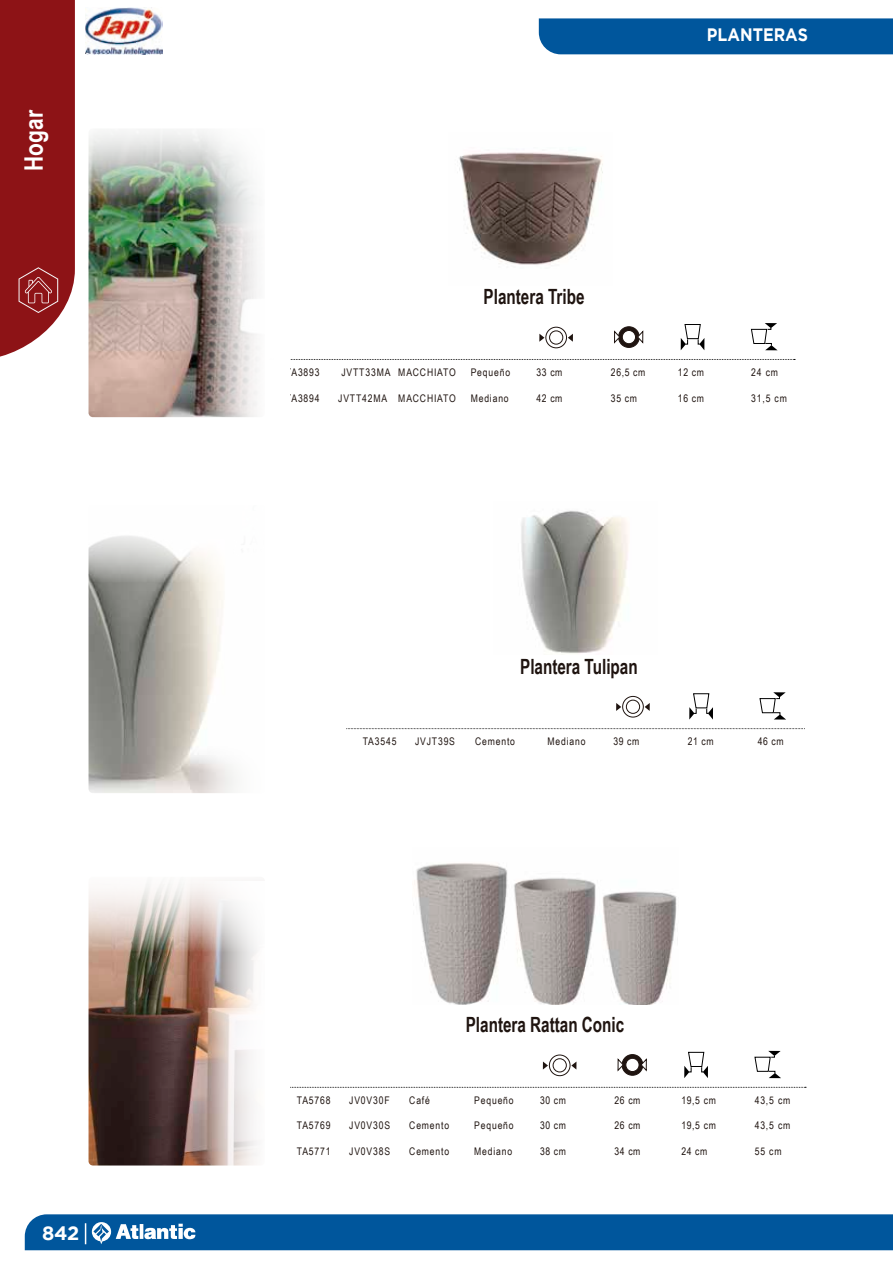
<style>
.page{position:relative;width:893px;height:1263px;background:#fff}
.page>*{position:absolute;margin:0;border:0;box-sizing:border-box;transform-origin:0 0}
.t1{font:700 25.5px "Arial Narrow";color:#fff}
.t2{font:700 21px "Arial Narrow";color:#1f1410;scale:.89 1}
.t3{font:700 19.5px "Gotham";color:#fff}
.t4{font:700 18px "Gotham";color:#fff;scale:.89 1}
.t5{font:10.5px "Arial Narrow";letter-spacing:.08em;color:#1f1410}
</style>
<div class="page">
<div style="left:25px;top:1214px;width:868px;height:36px;background:#00569c"></div>
<div style="left:539px;top:18px;width:354px;height:36px;background:#00569c"></div>
<img style="left:85px;top:8px;width:77px;height:46px">
<svg style="left:0;top:0;width:75px;height:357px;background:#952427"></svg>
<svg style="left:290px;top:359px;width:505px;height:1px"></svg>
<svg style="left:681px;top:324px;width:23px;height:26px"></svg>
<svg style="left:751px;top:323px;width:26px;height:27px"></svg>
<img style="left:459px;top:152px;width:144px;height:113px">
<svg style="left:614px;top:326px;width:30px;height:22px"></svg>
<svg style="left:539px;top:326px;width:34px;height:23px"></svg>
<svg style="left:347px;top:728px;width:458px;height:1px"></svg>
<svg style="left:689px;top:693px;width:24px;height:26px"></svg>
<svg style="left:759px;top:692px;width:27px;height:27px"></svg>
<img style="left:521px;top:510px;width:107px;height:144px">
<svg style="left:616px;top:696px;width:34px;height:22px"></svg>
<svg style="left:290px;top:1087px;width:516px;height:1px"></svg>
<svg style="left:684px;top:1052px;width:24px;height:26px"></svg>
<svg style="left:754px;top:1051px;width:27px;height:27px"></svg>
<svg style="left:617px;top:1054px;width:30px;height:22px"></svg>
<svg style="left:543px;top:1054px;width:33px;height:22px"></svg>
<img style="left:414px;top:863px;width:263px;height:141px">
<img style="left:89px;top:200px;width:112px;height:217px">
<img style="left:89px;top:582px;width:112px;height:211px">
<img style="left:89px;top:952px;width:112px;height:213px">
<img style="left:88px;top:130px;width:113px;height:70px">
<svg style="left:88px;top:536px;width:113px;height:46px"></svg>
<svg style="left:88px;top:883px;width:113px;height:69px"></svg>
<svg style="left:201px;top:131px;width:56px;height:286px"></svg>
<svg style="left:201px;top:554px;width:35px;height:239px"></svg>
<svg style="left:201px;top:884px;width:56px;height:282px"></svg>
<h1 class="t1" style="left:15px;top:171px;width:62px;rotate:-90deg">Hogar</h1>
<h3 class="t3" style="left:42px;top:1221px;width:39px">842</h3>
<h3 class="t4" style="left:707px;top:24px;width:115px">PLANTERAS</h3>
<h2 class="t2" style="left:484px;top:281px;width:115px">Plantera Tribe</h2>
<p class="t5" style="left:286px;top:365px;width:35px">TA3893</p>
<p class="t5" style="left:286px;top:390px;width:35px">TA3894</p>
<p class="t5" style="left:341px;top:365px;width:50px">JVTT33MA</p>
<p class="t5" style="left:338px;top:390px;width:50px">JVTT42MA</p>
<p class="t5" style="left:398px;top:365px;width:59px">MACCHIATO</p>
<p class="t5" style="left:398px;top:390px;width:59px">MACCHIATO</p>
<p class="t5" style="left:471px;top:365px;width:41px">Pequeño</p>
<p class="t5" style="left:471px;top:390px;width:40px">Mediano</p>
<p class="t5" style="left:536px;top:365px;width:27px">33 cm</p>
<p class="t5" style="left:536px;top:390px;width:27px">42 cm</p>
<p class="t5" style="left:611px;top:365px;width:36px">26,5 cm</p>
<p class="t5" style="left:611px;top:390px;width:27px">35 cm</p>
<p class="t5" style="left:678px;top:365px;width:27px">12 cm</p>
<p class="t5" style="left:678px;top:390px;width:27px">16 cm</p>
<p class="t5" style="left:751px;top:365px;width:28px">24 cm</p>
<p class="t5" style="left:751px;top:390px;width:37px">31,5 cm</p>
<h2 class="t2" style="left:520px;top:650px;width:134px">Plantera Tulipan</h2>
<p class="t5" style="left:363px;top:734px;width:35px">TA3545</p>
<p class="t5" style="left:415px;top:734px;width:41px">JVJT39S</p>
<p class="t5" style="left:475px;top:734px;width:41px">Cemento</p>
<p class="t5" style="left:547px;top:734px;width:40px">Mediano</p>
<p class="t5" style="left:613px;top:734px;width:27px">39 cm</p>
<p class="t5" style="left:688px;top:734px;width:27px">21 cm</p>
<p class="t5" style="left:758px;top:734px;width:27px">46 cm</p>
<h2 class="t2" style="left:466px;top:1009px;width:180px">Plantera Rattan Conic</h2>
<p class="t5" style="left:297px;top:1092px;width:35px">TA5768</p>
<p class="t5" style="left:297px;top:1118px;width:35px">TA5769</p>
<p class="t5" style="left:297px;top:1143px;width:35px">TA5771</p>
<p class="t5" style="left:349px;top:1092px;width:42px">JV0V30F</p>
<p class="t5" style="left:349px;top:1118px;width:42px">JV0V30S</p>
<p class="t5" style="left:349px;top:1143px;width:42px">JV0V38S</p>
<p class="t5" style="left:409px;top:1092px;width:22px">Café</p>
<p class="t5" style="left:409px;top:1118px;width:41px">Cemento</p>
<p class="t5" style="left:409px;top:1143px;width:41px">Cemento</p>
<p class="t5" style="left:474px;top:1092px;width:41px">Pequeño</p>
<p class="t5" style="left:474px;top:1118px;width:41px">Pequeño</p>
<p class="t5" style="left:474px;top:1143px;width:40px">Mediano</p>
<p class="t5" style="left:540px;top:1092px;width:27px">30 cm</p>
<p class="t5" style="left:540px;top:1118px;width:27px">30 cm</p>
<p class="t5" style="left:540px;top:1143px;width:27px">38 cm</p>
<p class="t5" style="left:614px;top:1092px;width:27px">26 cm</p>
<p class="t5" style="left:614px;top:1118px;width:27px">26 cm</p>
<p class="t5" style="left:614px;top:1143px;width:27px">34 cm</p>
<p class="t5" style="left:681px;top:1092px;width:36px">19,5 cm</p>
<p class="t5" style="left:681px;top:1118px;width:36px">19,5 cm</p>
<p class="t5" style="left:681px;top:1143px;width:27px">24 cm</p>
<p class="t5" style="left:755px;top:1092px;width:37px">43,5 cm</p>
<p class="t5" style="left:755px;top:1118px;width:37px">43,5 cm</p>
<p class="t5" style="left:755px;top:1143px;width:28px">55 cm</p>
</div>
